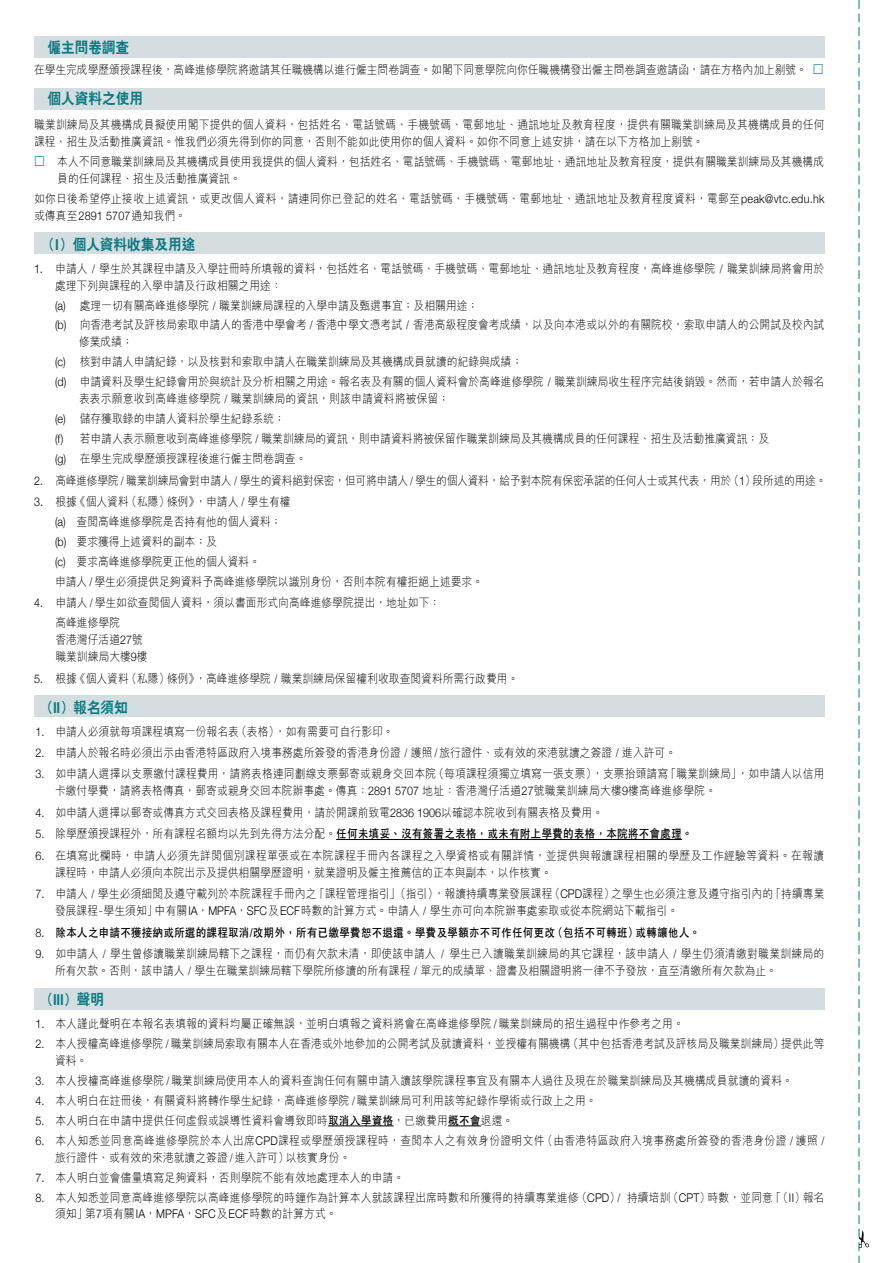
<style>
.page{position:relative;width:893px;height:1263px;background:#fff}
.page>*{position:absolute;margin:0;border:0;box-sizing:border-box;transform-origin:0 0}
.t1{font:800 15px "C Hei 2 HK";color:#087a81;scale:.91 1}
.t2{font:800 15px "C Hei 2 HK";color:#087a81;scale:.9 1}
.t3{font:300 12px/20px "M Hei HK";color:#000;scale:.9 1}
.t4{font:300 12px/17px "M Hei HK";letter-spacing:.03em;color:#000;scale:.9 1}
.t5{font:700 12px "C Hei 2 HK";color:#000;scale:.9 1}
.t6{font:300 12px/17px "M Hei HK";letter-spacing:.02em;color:#000;scale:.9 1}
.t7{font:300 12px "M Hei HK";letter-spacing:-.025em;color:#000;scale:.9 1}
.s1{font-family:"Helvetica Neue"}
.s2{font-family:"Helvetica Neue";font-weight:300}
.s3{font-family:"M Hei HK";font-weight:300}
.s4{font-family:"C Hei 2 HK";font-weight:700}
</style>
<div class="page">
<svg style="left:859px;top:0;width:10px;height:1263px"></svg>
<div style="left:34px;top:88px;width:790px;height:21px;background:#d4dee1"></div>
<div style="left:34px;top:233px;width:790px;height:21px;background:#d4dee1"></div>
<div style="left:34px;top:695px;width:790px;height:22px;background:#d4dee1"></div>
<div style="left:34px;top:988px;width:790px;height:22px;background:#d4dee1"></div>
<div style="left:34px;top:36px;width:790px;height:21px;background:#d4dee1"></div>
<hr style="left:336px;top:839px;width:346px;height:1px;background:#000">
<hr style="left:328px;top:1125px;width:66px;height:1px;background:#000">
<hr style="left:448px;top:1125px;width:33px;height:1px;background:#000">
<p class="t1" style="left:47px;top:37px;width:91px">僱主問卷調查</p>
<p class="t3" style="left:34px;top:60px;width:860px">在學生完成學歷頒授課程後，高峰進修學院將邀請其任職機構以進行僱主問卷調查。如閣下同意學院向你任職機構發出僱主問卷調查邀請函，請在方格內加上剔號。</p>
<p class="t1" style="left:48px;top:89px;width:106px">個人資料之使用</p>
<p class="t3" style="left:34px;top:116px;width:880px;line-height:17px">職業訓練局及其機構成員擬使用閣下提供的個人資料，包括姓名、電話號碼、手機號碼、電郵地址、通訊地址及教育程度，提供有關職業訓練局及其機構成員的任何課程、招生及活動推廣資訊。惟我們必須先得到你的同意，否則不能如此使用你的個人資料。如你不同意上述安排，請在以下方格加上剔號。</p>
<p class="t3" style="left:57px;top:152px;width:854px;line-height:17px">本人不同意職業訓練局及其機構成員使用我提供的個人資料，包括姓名、電話號碼、手機號碼、電郵地址、通訊地址及教育程度，提供有關職業訓練局及其機構成員的任何課程、招生及活動推廣資訊。</p>
<p class="t6" style="left:34px;top:189px;width:880px">如你日後希望停止接收上述資訊，或更改個人資料，請連同你已登記的姓名、電話號碼、手機號碼、電郵地址、通訊地址及教育程度資料，電郵至<span class="s1">peak@vtc.edu.hk</span>或傳真至<span class="s1">2891 5707</span>通知我們。</p>
<p class="t1" style="left:42px;top:234px;width:171px">（I）個人資料收集及用途</p>
<p class="t3" style="left:55px;top:259px;width:856px;line-height:17px;text-indent:-21px"><span class="s1">1.</span> 申請人 / 學生於其課程申請及入學註冊時所填報的資料，包括姓名、電話號碼、手機號碼、電郵地址、通訊地址及教育程度，高峰進修學院 / 職業訓練局將會用於處理下列與課程的入學申請及行政相關之用途：</p>
<p class="t3" style="left:55px;top:295px;width:856px"><span class="s1">(a)</span> 處理一切有關高峰進修學院 / 職業訓練局課程的入學申請及甄選事宜；及相關用途；<br><span class="s1">(b)</span> 向香港考試及評核局索取申請人的香港中學會考 / 香港中學文憑考試 / 香港高級程度會考成績，以及向本港或以外的有關院校，索取申請人的公開試及校內試</p>
<p class="t3" style="left:55px;top:332px;width:856px;text-indent:24px">修業成績；<br><span class="s1">(c)</span> 核對申請人申請紀錄，以及核對和索取申請人在職業訓練局及其機構成員就讀的紀錄與成績；<br><span class="s1">(d)</span> 申請資料及學生紀錄會用於與統計及分析相關之用途。報名表及有關的個人資料會於高峰進修學院 / 職業訓練局收生程序完結後銷毀。然而，若申請人於報名</p>
<p class="t3" style="left:55px;top:388px;width:795px;text-indent:24px">表表示願意收到高峰進修學院 / 職業訓練局的資訊，則該申請資料將被保留；<br><span class="s1">(e)</span> 儲存獲取錄的申請人資料於學生紀錄系統；<br><span class="s1">(f)</span> 若申請人表示願意收到高峰進修學院 / 職業訓練局的資訊，則申請資料將被保留作職業訓練局及其機構成員的任何課程、招生及活動推廣資訊；及<span class="s1">(g)</span> 在學生完成學歷頒授課程後進行僱主問卷調查。</p>
<p class="t7" style="left:34px;top:472px;width:882px"><span class="s1">2.</span> 高峰進修學院 / 職業訓練局會對申請人 / 學生的資料絕對保密，但可將申請人 / 學生的個人資料，給予對本院有保密承諾的任何人士或其代表，用於（<span class="s1">1</span>）段所述的用途。</p>
<p class="t3" style="left:55px;top:491px;width:477px;text-indent:-21px"><span class="s1">3.</span> 根據《個人資料（私隱）條例》，申請人 / 學生有權<br><span class="s1">(a)</span> 查閱高峰進修學院是否持有他的個人資料；<br><span class="s1">(b)</span> 要求獲得上述資料的副本；及<br><span class="s1">(c)</span> 要求高峰進修學院更正他的個人資料。<br>申請人 / 學生必須提供足夠資料予高峰進修學院以識別身份，否則本院有權拒絕上述要求。</p>
<p class="t3" style="left:55px;top:592px;width:429px;text-indent:-21px"><span class="s1">4.</span> 申請人 / 學生如欲查閱個人資料，須以書面形式向高峰進修學院提出，地址如下：高峰進修學院</p>
<p class="t3" style="left:55px;top:631px;width:104px;line-height:17px">香港灣仔活道<span class="s1">27</span>號職業訓練局大樓<span class="s1">9</span>樓</p>
<p class="t3" style="left:34px;top:668px;width:540px"><span class="s1">5.</span> 根據《個人資料（私隱）條例》，高峰進修學院 / 職業訓練局保留權利收取查閱資料所需行政費用。</p>
<p class="t2" style="left:40px;top:697px;width:99px">（II）報名須知</p>
<p class="t3" style="left:36px;top:721px;width:399px"><span class="s1">1.</span> 申請人必須就每項課程填寫一份報名表（表格），如有需要可自行影印。</p>
<p class="t3" style="left:36px;top:742px;width:713px"><span class="s1">2.</span> 申請人於報名時必須出示由香港特區政府入境事務處所簽發的香港身份證 / 護照 / 旅行證件、或有效的來港就讀之簽證 / 進入許可。</p>
<p class="t3" style="left:55px;top:765px;width:856px;line-height:17px;text-indent:-20px"><span class="s1">3.</span> 如申請人選擇以支票繳付課程費用，請將表格連同劃線支票郵寄或親身交回本院（每項課程須獨立填寫一張支票），支票抬頭請寫「職業訓練局」，如申請人以信用卡繳付學費，請將表格傳真，郵寄或親身交回本院辦事處。傳真：<span class="s1">2891 5707</span> 地址：香港灣仔活道<span class="s1">27</span>號職業訓練局大樓<span class="s1">9</span>樓高峰進修學院。</p>
<p class="t3" style="left:36px;top:802px;width:632px"><span class="s1">4.</span> 如申請人選擇以郵寄或傳真方式交回表格及課程費用，請於開課前致電<span class="s1">2836 1906</span>以確認本院收到有關表格及費用。</p>
<p class="t5" style="left:36px;top:825px;width:732px"><span class="s2">5.</span> <span class="s3">除學歷頒授課程外，所有課程名額均以先到先得方法分配。</span>任何未填妥、沒有簽署之表格，或未有附上學費的表格，本院將不會處理。</p>
<p class="t4" style="left:55px;top:846px;width:856px;text-indent:-20px"><span class="s1">6.</span> 在填寫此欄時，申請人必須先詳閱個別課程單張或在本院課程手冊內各課程之入學資格或有關詳情，並提供與報讀課程相關的學歷及工作經驗等資料。在報讀課程時，申請人必須向本院出示及提供相關學歷證明，就業證明及僱主推薦信的正本與副本，以作核實。</p>
<p class="t3" style="left:55px;top:885px;width:856px;line-height:17px;text-indent:-20px"><span class="s1">7.</span> 申請人 / 學生必須細閱及遵守載列於本院課程手冊內之「課程管理指引」（指引），報讀持續專業發展課程（<span class="s1">CPD</span>課程）之學生也必須注意及遵守指引內的「持續專業發展課程-學生須知」中有關<span class="s1">IA</span>，<span class="s1">MPFA</span>，<span class="s1">SFC</span>及<span class="s1">ECF</span>時數的計算方式。申請人 / 學生亦可向本院辦事處索取或從本院網站下載指引。</p>
<p class="t5" style="left:36px;top:923px;width:740px"><span class="s2">8.</span> 除本人之申請不獲接納或所選的課程取消/改期外，所有已繳學費恕不退還。學費及學額亦不可作任何更改（包括不可轉班）或轉讓他人。</p>
<p class="t3" style="left:55px;top:945px;width:856px;line-height:17px;text-indent:-20px"><span class="s1">9.</span> 如申請人 / 學生曾修讀職業訓練局轄下之課程，而仍有欠款未清，即使該申請人 / 學生已入讀職業訓練局的其它課程，該申請人 / 學生仍須清繳對職業訓練局的所有欠款。否則，該申請人 / 學生在職業訓練局轄下學院所修讀的所有課程 / 單元的成績單、證書及相關證明將一律不予發放，直至清繳所有欠款為止。</p>
<p class="t2" style="left:40px;top:989px;width:73px">（III）聲明</p>
<p class="t3" style="left:36px;top:1013px;width:722px"><span class="s1">1.</span> 本人謹此聲明在本報名表填報的資料均屬正確無誤，並明白填報之資料將會在高峰進修學院 / 職業訓練局的招生過程中作參考之用。</p>
<p class="t3" style="left:55px;top:1034px;width:856px;line-height:17px;text-indent:-20px"><span class="s1">2.</span> 本人授權高峰進修學院 / 職業訓練局索取有關本人在香港或外地參加的公開考試及就讀資料，並授權有關機構（其中包括香港考試及評核局及職業訓練局）提供此等資料。</p>
<p class="t3" style="left:36px;top:1070px;width:843px"><span class="s1">3.</span> 本人授權高峰進修學院 / 職業訓練局使用本人的資料查詢任何有關申請入讀該學院課程事宜及有關本人過往及現在於職業訓練局及其機構成員就讀的資料。</p>
<p class="t3" style="left:36px;top:1090px;width:625px"><span class="s1">4.</span> 本人明白在註冊後，有關資料將轉作學生紀錄，高峰進修學院 / 職業訓練局可利用該等紀錄作學術或行政上之用。</p>
<p class="t3" style="left:36px;top:1110px;width:532px"><span class="s1">5.</span> 本人明白在申請中提供任何虛假或誤導性資料會導致即時<span class="s4">取消入學資格</span>，已繳費用<span class="s4">概不會</span>退還。</p>
<p class="t4" style="left:55px;top:1131px;width:856px;text-indent:-19px"><span class="s1">6.</span> 本人知悉並同意高峰進修學院於本人出席<span class="s1">CPD</span>課程或學歷頒授課程時，查閱本人之有效身份證明文件（由香港特區政府入境事務處所簽發的香港身份證 / 護照 /旅行證件、或有效的來港就讀之簽證 / 進入許可）以核實身份。</p>
<p class="t3" style="left:36px;top:1167px;width:411px"><span class="s1">7.</span> 本人明白並會儘量填寫足夠資料，否則學院不能有效地處理本人的申請。</p>
<p class="t3" style="left:55px;top:1188px;width:856px;line-height:17px;text-indent:-20px"><span class="s1">8.</span> 本人知悉並同意高峰進修學院以高峰進修學院的時鐘作為計算本人就該課程出席時數和所獲得的持續專業進修（<span class="s1">CPD</span>）/ 持續培訓（<span class="s1">CPT</span>）時數，並同意「（II）報名須知」第<span class="s1">7</span>項有關<span class="s1">IA</span>，<span class="s1">MPFA</span>，<span class="s1">SFC</span>及<span class="s1">ECF</span>時數的計算方式。</p>
</div>
